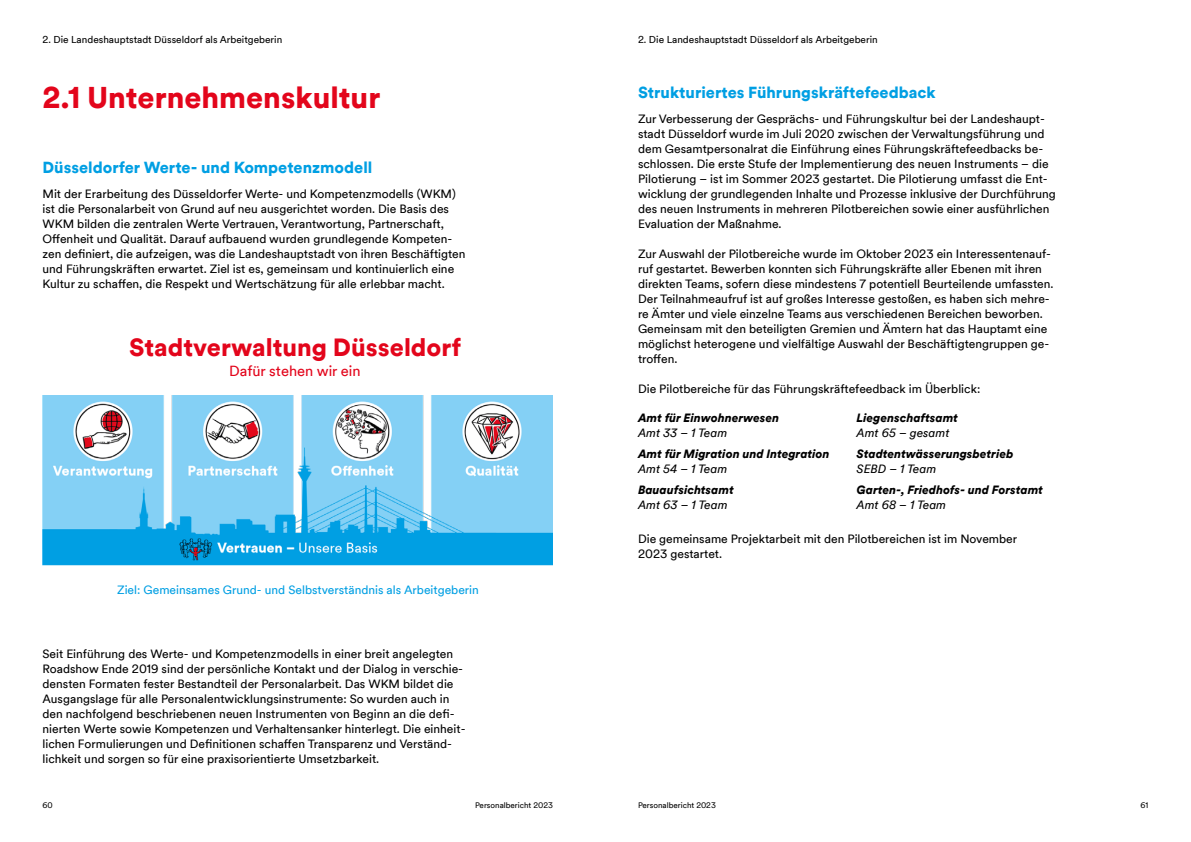
<style>
.page{position:relative;width:1191px;height:842px;background:#fff}
.page>*{position:absolute;margin:0;border:0;box-sizing:border-box;transform-origin:0 0}
.t1{font:900 30px "Duesseldorf Circular TT";color:#e3051b}
.t2{font:900 24.9px "Duesseldorf Circular TT";color:#e3051b}
.t3{font:900 16px "Duesseldorf Circular TT";color:#009fe3}
.t4{font:14.6px "Duesseldorf Circular TT";color:#e3051b}
.t5{font:12px/15px "Duesseldorf Circular TT";color:#000}
.t6{font:italic 900 12px "Duesseldorf Circular TT";color:#000}
.t7{font:italic 12px "Duesseldorf Circular TT";color:#000}
.t8{font:12px "Duesseldorf Circular TT";color:#009fe3}
.t9{font:10px "Duesseldorf Circular TT";color:#000}
.t10{font:8px "Duesseldorf Circular TT";color:#000}
</style>
<div class="page">
<img style="left:43px;top:396px;width:510px;height:170px">
<p class="t9" style="left:43px;top:32px;width:241px">2. Die Landeshauptstadt Düsseldorf als Arbeitgeberin</p>
<p class="t9" style="left:638px;top:32px;width:241px">2. Die Landeshauptstadt Düsseldorf als Arbeitgeberin</p>
<h1 class="t1" style="left:43px;top:76px;width:339px">2.1 Unternehmenskultur</h1>
<h3 class="t3" style="left:43px;top:156px;width:331px">Düsseldorfer Werte- und Kompetenzmodell</h3>
<p class="t5" style="left:43px;top:185px;width:424px">Mit der Erarbeitung des Düsseldorfer Werte- und Kompetenzmodells (WKM) ist die Personalarbeit von Grund auf neu ausgerichtet worden. Die Basis des WKM bilden die zentralen Werte Vertrauen, Verantwortung, Partnerschaft, Offenheit und Qualität. Darauf aufbauend wurden grundlegende Kompeten&shy;zen definiert, die aufzeigen, was die Landeshauptstadt von ihren Beschäftigten und Führungskräften erwartet. Ziel ist es, gemeinsam und kontinuierlich eine Kultur zu schaffen, die Respekt und Wertschätzung für alle erlebbar macht.</p>
<h2 class="t2" style="left:129px;top:330px;width:333px">Stadtverwaltung Düsseldorf</h2>
<p class="t4" style="left:229px;top:361px;width:133px">Dafür stehen wir ein</p>
<p class="t8" style="left:117px;top:581px;width:363px">Ziel: Gemeinsames Grund- und Selbstverständnis als Arbeitgeberin</p>
<p class="t5" style="left:43px;top:645px;width:424px">Seit Einführung des Werte- und Kompetenzmodells in einer breit angelegten Roadshow Ende 2019 sind der persönliche Kontakt und der Dialog in verschie&shy;densten Formaten fester Bestandteil der Personalarbeit. Das WKM bildet die Ausgangslage für alle Personalentwicklungsinstrumente: So wurden auch in den nachfolgend beschriebenen neuen Instrumenten von Beginn an die defi&shy;nierten Werte sowie Kompetenzen und Verhaltensanker hinterlegt. Die einheit&shy;lichen Formulierungen und Definitionen schaffen Transparenz und Verständ&shy;lichkeit und sorgen so für eine praxisorientierte Umsetzbarkeit.</p>
<h3 class="t3" style="left:638px;top:81px;width:299px">Strukturiertes Führungskräftefeedback</h3>
<p class="t5" style="left:638px;top:110px;width:419px">Zur Verbesserung der Gesprächs- und Führungskultur bei der Landeshaupt&shy;stadt Düsseldorf wurde im Juli 2020 zwischen der Verwaltungsführung und dem Gesamtpersonalrat die Einführung eines Führungskräftefeedbacks be&shy;schlossen. Die erste Stufe der Implementierung des neuen Instruments – die Pilotierung – ist im Sommer 2023 gestartet. Die Pilotierung umfasst die Ent&shy;wicklung der grundlegenden Inhalte und Prozesse inklusive der Durchführung des neuen Instruments in mehreren Pilotbereichen sowie einer ausführlichen Evaluation der Maßnahme.</p>
<p class="t5" style="left:638px;top:245px;width:417px">Zur Auswahl der Pilotbereiche wurde im Oktober 2023 ein Interessentenauf&shy;ruf gestartet. Bewerben konnten sich Führungskräfte aller Ebenen mit ihren direkten Teams, sofern diese mindestens 7 potentiell Beurteilende umfassten.<br>Der Teilnahmeaufruf ist auf großes Interesse gestoßen, es haben sich mehre&shy;re Ämter und viele einzelne Teams aus verschiedenen Bereichen beworben.<br>Gemeinsam mit den beteiligten Gremien und Ämtern hat das Hauptamt eine möglichst heterogene und vielfältige Auswahl der Beschäftigtengruppen ge&shy;troffen.</p>
<p class="t5" style="left:638px;top:380px;width:344px">Die Pilotbereiche für das Führungskräftefeedback im Überblick:</p>
<p class="t6" style="left:638px;top:410px;width:143px">Amt für Einwohnerwesen</p>
<p class="t6" style="left:856px;top:410px;width:103px">Liegenschaftsamt</p>
<p class="t7" style="left:638px;top:425px;width:91px">Amt 33 – 1 Team</p>
<p class="t7" style="left:856px;top:425px;width:94px">Amt 65 – gesamt</p>
<p class="t6" style="left:638px;top:445px;width:193px">Amt für Migration und Integration</p>
<p class="t6" style="left:856px;top:445px;width:158px">Stadtentwässerungsbetrieb</p>
<p class="t7" style="left:638px;top:461px;width:91px">Amt 54 – 1 Team</p>
<p class="t7" style="left:856px;top:461px;width:81px">SEBD – 1 Team</p>
<p class="t6" style="left:638px;top:481px;width:97px">Bauaufsichtsamt</p>
<p class="t6" style="left:856px;top:481px;width:188px">Garten-, Friedhofs- und Forstamt</p>
<p class="t7" style="left:638px;top:496px;width:91px">Amt 63 – 1 Team</p>
<p class="t7" style="left:856px;top:496px;width:91px">Amt 68 – 1 Team</p>
<p class="t5" style="left:638px;top:530px;width:381px">Die gemeinsame Projektarbeit mit den Pilotbereichen ist im November<br>2023 gestartet.</p>
<p class="t10" style="left:638px;top:799px;width:79px">Personalbericht 2023</p>
<p class="t10" style="left:43px;top:799px;width:12px">60</p>
<p class="t10" style="left:475px;top:799px;width:79px">Personalbericht 2023</p>
<p class="t10" style="left:1140px;top:799px;width:9px">61</p>
</div>
